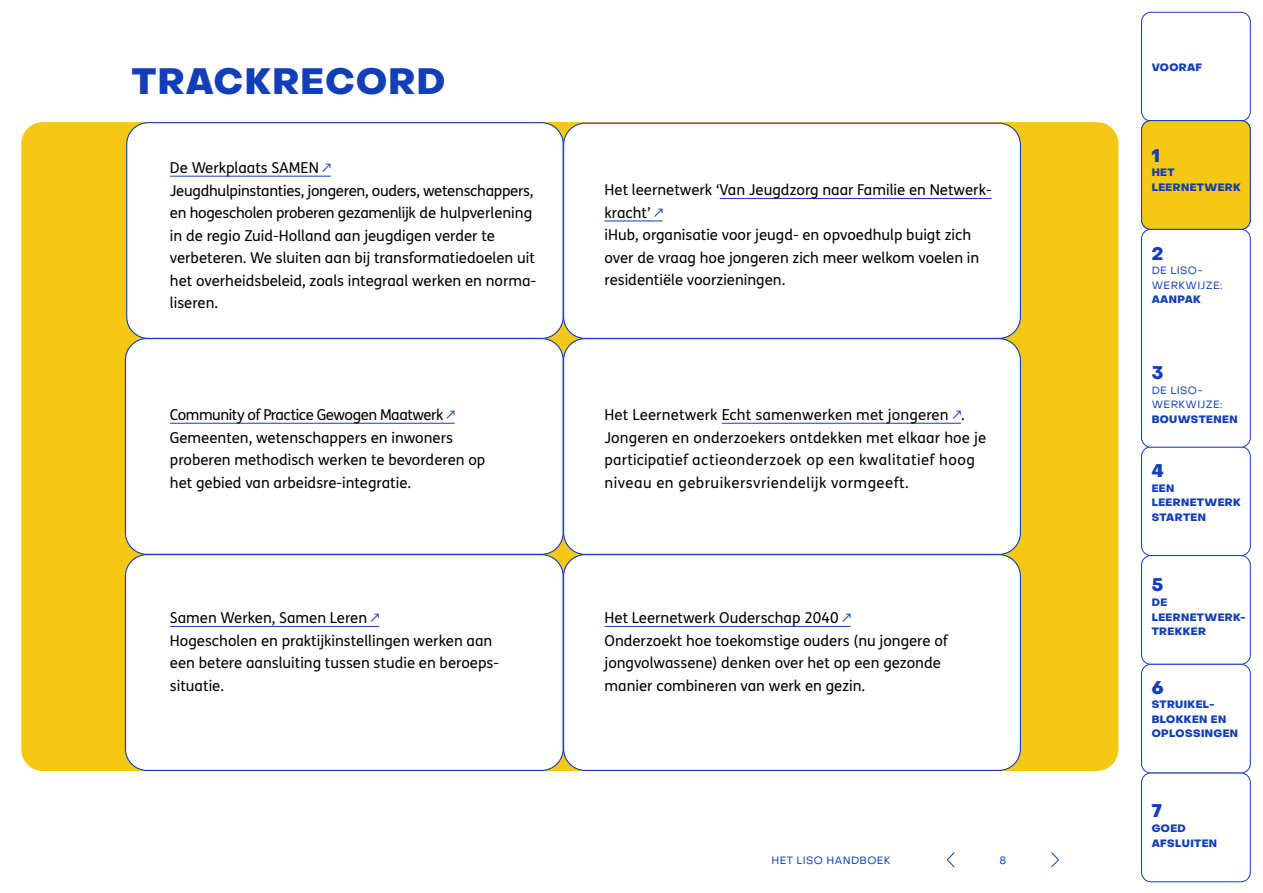
<style>
.page{position:relative;width:1263px;height:893px;background:#fff}
.page>*{position:absolute;margin:0;border:0;box-sizing:border-box;transform-origin:0 0}
.t1{font:800 36px "Object Sans";letter-spacing:.04em;color:#123eb7}
.t2{font:800 18px "Object Sans";color:#123eb7}
.t3{font:15px/22.5px "FS Me";color:#000}
.t4{font:800 10.5px/14.5px "Object Sans";letter-spacing:.04em;color:#123eb7}
.t5{font:10.5px/14.5px "Object Sans";letter-spacing:.04em;color:#123eb7}
.s1{font-family:"Aquawax Pro Pictograms";color:#123eb7}
</style>
<div class="page">
<div style="left:1141px;top:12px;width:110px;height:109px;border:1px solid #123eb7;border-radius:9px"></div>
<div style="left:1141px;top:446px;width:110px;height:110px;border:1px solid #123eb7;border-radius:9px"></div>
<div style="left:1141px;top:555px;width:110px;height:110px;border:1px solid #123eb7;border-radius:9px"></div>
<div style="left:1141px;top:664px;width:110px;height:109px;border:1px solid #123eb7;border-radius:9px"></div>
<div style="left:1141px;top:773px;width:110px;height:109px;border:1px solid #123eb7;border-radius:9px"></div>
<div style="left:1141px;top:229px;width:110px;height:219px;border:1px solid #123eb7;border-radius:9px"></div>
<svg style="left:1051px;top:852px;width:8px;height:16px"></svg>
<svg style="left:947px;top:852px;width:8px;height:16px"></svg>
<div style="left:21px;top:122px;width:1097px;height:649px;background:#f5c814;border-radius:22px"></div>
<div style="left:564px;top:123px;width:456px;height:215px;background:#fff;border-radius:22px"></div>
<div style="left:127px;top:123px;width:436px;height:215px;background:#fff;border-radius:22px"></div>
<div style="left:126px;top:122px;width:438px;height:217px;border:1px solid #123eb7;border-radius:22px"></div>
<hr style="left:170px;top:176px;width:161px;height:1px;background:#123eb7">
<div style="left:125px;top:339px;width:438px;height:215px;background:#fff;border-radius:22px"></div>
<hr style="left:170px;top:423px;width:285px;height:1px;background:#123eb7">
<hr style="left:720px;top:198px;width:272px;height:1px;background:#123eb7">
<hr style="left:604px;top:221px;width:59px;height:1px;background:#123eb7">
<div style="left:564px;top:339px;width:456px;height:215px;background:#fff;border-radius:22px"></div>
<div style="left:563px;top:338px;width:458px;height:217px;border:1px solid #123eb7;border-radius:22px"></div>
<hr style="left:722px;top:423px;width:239px;height:1px;background:#123eb7">
<div style="left:125px;top:555px;width:438px;height:215px;background:#fff;border-radius:22px"></div>
<div style="left:125px;top:554px;width:439px;height:217px;border:1px solid #123eb7;border-radius:22px"></div>
<div style="left:564px;top:555px;width:456px;height:215px;background:#fff;border-radius:22px"></div>
<div style="left:563px;top:554px;width:458px;height:217px;border:1px solid #123eb7;border-radius:22px"></div>
<hr style="left:604px;top:626px;width:247px;height:1px;background:#123eb7">
<hr style="left:170px;top:626px;width:209px;height:1px;background:#123eb7">
<div style="left:1141px;top:121px;width:109px;height:108px;background:#f5c814;border-radius:9px"></div>
<div style="left:1141px;top:120px;width:110px;height:110px;border:1px solid #123eb7;border-radius:9px"></div>
<h1 class="t1" style="left:132px;top:59px;width:315px">TRACKRECORD</h1>
<p class="t3" style="left:170px;top:156px;width:368px">De Werkplaats SAMEN <span class="s1">↗<br></span>Jeugdhulpinstanties, jongeren, ouders, wetenschappers, en hogescholen proberen gezamenlijk de hulpverlening in de regio Zuid-Holland aan jeugdigen verder te verbeteren. We sluiten aan bij transformatiedoelen uit het overheidsbeleid, zoals integraal werken en norma&shy;liseren.</p>
<p class="t3" style="left:170px;top:403px;width:317px">Community of Practice Gewogen Maatwerk <span class="s1">↗ </span>Gemeenten, wetenschappers en inwoners proberen methodisch werken te bevorderen op het gebied van arbeidsre-integratie.</p>
<p class="t3" style="left:170px;top:607px;width:331px">Samen Werken, Samen Leren <span class="s1">↗<br></span>Hogescholen en praktijkinstellingen werken aan een betere aansluiting tussen studie en beroeps&shy;situatie.</p>
<p class="t3" style="left:604px;top:179px;width:389px">Het leernetwerk ‘Van Jeugdzorg naar Familie en Netwerk&shy;kracht’ <span class="s1">↗<br></span>iHub, organisatie voor jeugd- en opvoedhulp buigt zich over de vraag hoe jongeren zich meer welkom voelen in residentiële voorzieningen.</p>
<p class="t3" style="left:604px;top:403px;width:383px">Het Leernetwerk Echt samenwerken met jongeren <span class="s1">↗</span>.<br>Jongeren en onderzoekers ontdekken met elkaar hoe je participatief actieonderzoek op een kwalitatief hoog niveau en gebruikersvriendelijk vormgeeft.</p>
<p class="t3" style="left:604px;top:607px;width:345px">Het Leernetwerk Ouderschap 2040 <span class="s1">↗<br></span>Onderzoekt hoe toekomstige ouders (nu jongere of jongvolwassene) denken over het op een gezonde manier combineren van werk en gezin.</p>
<p class="t5" style="left:771px;top:853px;width:121px">HET LISO HANDBOEK</p>
<p class="t5" style="left:999px;top:853px;width:8px">8</p>
<p class="t4" style="left:1152px;top:60px;width:52px">VOORAF</p>
<p class="t2" style="left:1152px;top:144px;width:10px">1</p>
<p class="t4" style="left:1152px;top:166px;width:91px">HET<br>LEERNETWERK</p>
<p class="t2" style="left:1152px;top:243px;width:13px">2</p>
<p class="t5" style="left:1152px;top:264px;width:72px">DE LISO-<br>WERKWIJZE:</p>
<p class="t4" style="left:1152px;top:293px;width:51px">AANPAK</p>
<p class="t2" style="left:1152px;top:362px;width:13px">3</p>
<p class="t5" style="left:1152px;top:383px;width:72px">DE LISO-<br>WERKWIJZE:</p>
<p class="t4" style="left:1152px;top:412px;width:87px">BOUWSTENEN</p>
<p class="t2" style="left:1152px;top:460px;width:13px">4</p>
<p class="t4" style="left:1152px;top:481px;width:91px">EEN<br>LEERNETWERK<br>STARTEN</p>
<p class="t2" style="left:1152px;top:574px;width:13px">5</p>
<p class="t4" style="left:1152px;top:595px;width:95px">DE<br>LEERNETWERK-<br>TREKKER</p>
<p class="t2" style="left:1152px;top:677px;width:13px">6</p>
<p class="t4" style="left:1152px;top:698px;width:88px">STRUIKEL-<br>BLOKKEN EN<br>OPLOSSINGEN</p>
<p class="t2" style="left:1152px;top:800px;width:11px">7</p>
<p class="t4" style="left:1152px;top:821px;width:67px">GOED<br>AFSLUITEN</p>
</div>
